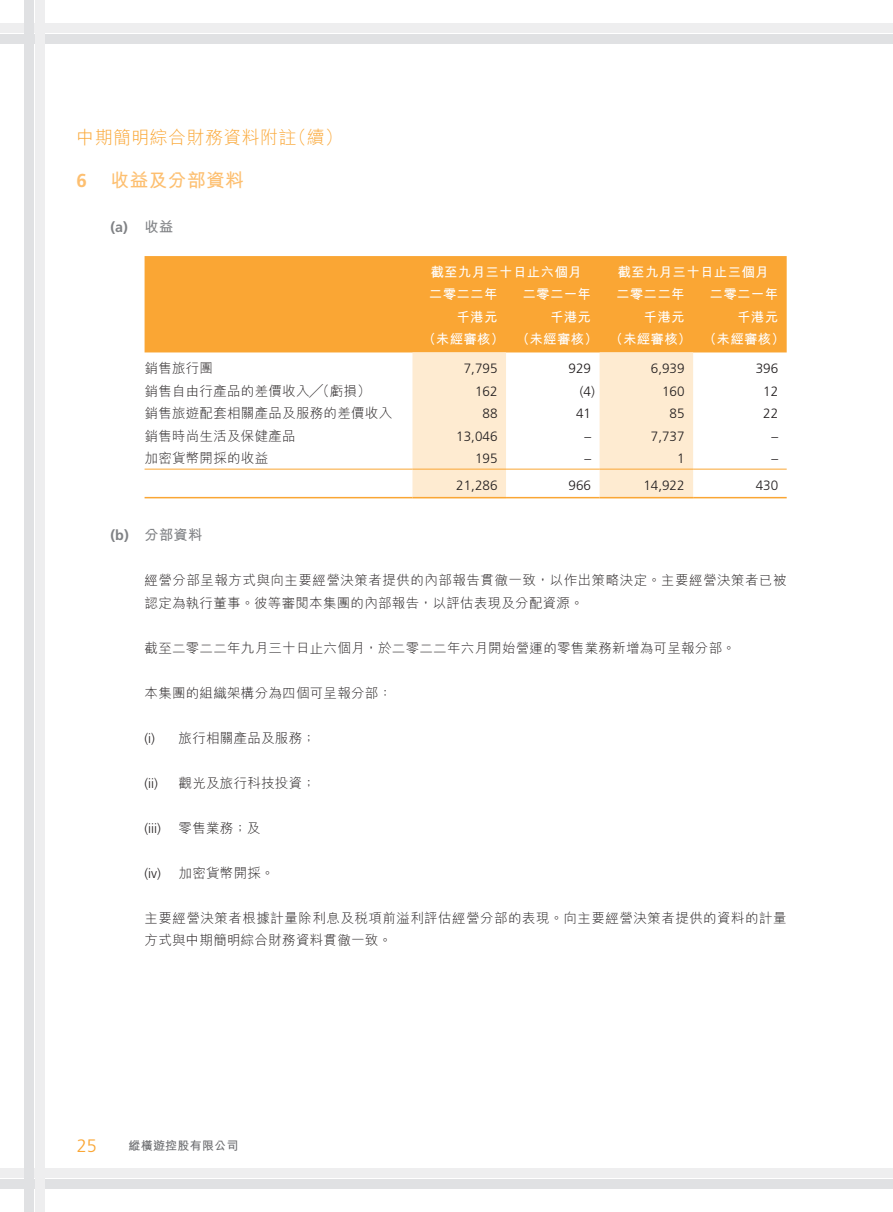
<style>
.page{position:relative;width:893px;height:1212px;background:#fff}
.page>*{position:absolute;margin:0;border:0;box-sizing:border-box;transform-origin:0 0}
._02_H2{font:700 18.75px "M Hei HK";letter-spacing:.02em;color:#fdbf70}
._02_H2-2{font:700 18.75px "Frutiger LT Std";color:#fdbf70}
.t1{font:300 18px "M Hei HK";letter-spacing:.02em;color:#faa634}
.t2{font:300 18px "Frutiger LT Std";color:#faa634}
._03_H3{font:700 14.25px "M Hei HK";letter-spacing:.02em;color:#808285}
._03_H3-2{font:700 14.25px "Frutiger LT Std";color:#808285}
._00_txt{font:300 13.5px/22.5px "M Hei HK";letter-spacing:.02em;color:#231f20}
._50_Table_txt{font:700 13.5px "M Hei HK";letter-spacing:.02em;color:#fff}
._50_Table_txt-2{font:300 13.5px "Frutiger LT Std";color:#231f20}
._50_Table_txt-3{font:300 13.5px "M Hei HK";letter-spacing:.02em;color:#231f20}
._00_txt-2{font:300 13.5px "Frutiger LT Std";color:#231f20}
.t3{font:700 12px "M Hei HK";letter-spacing:.02em;color:#6c6d70}
</style>
<div class="page">
<div style="left:0;top:23px;width:893px;height:10px;background:#eeeeef"></div>
<div style="left:0;top:34px;width:893px;height:10px;background:#e0e1e3"></div>
<div style="left:0;top:1168px;width:893px;height:10px;background:#eeeeef"></div>
<div style="left:0;top:1179px;width:893px;height:10px;background:#e0e1e3"></div>
<div style="left:35px;top:0;width:9px;height:1212px;background:#eeeeef"></div>
<div style="left:24px;top:0;width:10px;height:1212px;background:#e0e1e3"></div>
<div style="left:145px;top:256px;width:642px;height:96px;background:#faa634"></div>
<svg style="left:412px;top:352px;width:281px;height:145px"></svg>
<hr style="left:145px;top:469px;width:267px;height:1px;background:#faa634">
<hr style="left:412px;top:469px;width:94px;height:1px;background:#faa634">
<hr style="left:506px;top:469px;width:94px;height:1px;background:#faa634">
<hr style="left:600px;top:469px;width:93px;height:1px;background:#faa634">
<hr style="left:693px;top:469px;width:94px;height:1px;background:#faa634">
<hr style="left:145px;top:497px;width:267px;height:1px;background:#faa634">
<hr style="left:412px;top:497px;width:94px;height:1px;background:#faa634">
<hr style="left:506px;top:497px;width:94px;height:1px;background:#faa634">
<hr style="left:600px;top:497px;width:93px;height:1px;background:#faa634">
<hr style="left:693px;top:497px;width:94px;height:1px;background:#faa634">
<h2 class="t1" style="left:289px;top:128px;width:55px">（續(</h2>
<h2 class="t1" style="left:77px;top:128px;width:221px">中期簡明綜合財務資料附註</h2>
<p class="_02_H2" style="left:111px;top:166px;width:135px">收益及分部資料</p>
<p class="_02_H2-2" style="left:77px;top:169px;width:12px">6</p>
<p class="_03_H3-2" style="left:111px;top:218px;width:19px">)a(</p>
<p class="_03_H3-2" style="left:111px;top:527px;width:20px">b( )</p>
<p class="_03_H3" style="left:145px;top:216px;width:30px">收益</p>
<p class="_50_Table_txt" style="left:430px;top:262px;width:153px">截至九月三十日止六個月</p>
<p class="_50_Table_txt" style="left:617px;top:262px;width:153px">截至九月三十日止三個月</p>
<p class="_50_Table_txt" style="left:429px;top:285px;width:70px">二零二二年</p>
<p class="_50_Table_txt" style="left:522px;top:285px;width:70px">二零二一年</p>
<p class="_50_Table_txt" style="left:616px;top:285px;width:70px">二零二二年</p>
<p class="_50_Table_txt" style="left:710px;top:285px;width:70px">二零二一年</p>
<p class="_50_Table_txt" style="left:456px;top:307px;width:43px">千港元</p>
<p class="_50_Table_txt" style="left:550px;top:307px;width:43px">千港元</p>
<p class="_50_Table_txt" style="left:644px;top:307px;width:43px">千港元</p>
<p class="_50_Table_txt" style="left:737px;top:307px;width:43px">千港元</p>
<p class="_50_Table_txt" style="left:422px;top:330px;width:83px">（未經審核）</p>
<p class="_50_Table_txt" style="left:516px;top:330px;width:83px">（未經審核）</p>
<p class="_50_Table_txt" style="left:609px;top:330px;width:83px">（未經審核）</p>
<p class="_50_Table_txt" style="left:703px;top:330px;width:83px">（未經審核(</p>
<p class="_50_Table_txt-3" style="left:145px;top:361px;width:70px">銷售旅行團</p>
<p class="_50_Table_txt-2" style="left:464px;top:361px;width:35px">7,795</p>
<p class="_50_Table_txt-2" style="left:568px;top:361px;width:24px">929</p>
<p class="_50_Table_txt-2" style="left:651px;top:361px;width:35px">6,939</p>
<p class="_50_Table_txt-2" style="left:756px;top:361px;width:24px">396</p>
<p class="_50_Table_txt-3" style="left:145px;top:384px;width:227px">銷售自由行產品的差價收入╱（虧損(</p>
<p class="_50_Table_txt-2" style="left:475px;top:383px;width:24px">162</p>
<p class="_50_Table_txt-2" style="left:580px;top:383px;width:17px">(4)</p>
<p class="_50_Table_txt-2" style="left:662px;top:383px;width:24px">160</p>
<p class="_50_Table_txt-2" style="left:763px;top:383px;width:17px">12</p>
<p class="_50_Table_txt-3" style="left:145px;top:406px;width:249px">銷售旅遊配套相關產品及服務的差價收入</p>
<p class="_50_Table_txt-2" style="left:482px;top:406px;width:17px">88</p>
<p class="_50_Table_txt-2" style="left:576px;top:406px;width:17px">41</p>
<p class="_50_Table_txt-2" style="left:670px;top:406px;width:17px">85</p>
<p class="_50_Table_txt-2" style="left:763px;top:406px;width:17px">22</p>
<p class="_50_Table_txt-3" style="left:145px;top:429px;width:153px">銷售時尚生活及保健產品</p>
<p class="_50_Table_txt-2" style="left:456px;top:428px;width:43px">13,046</p>
<p class="_50_Table_txt-2" style="left:584px;top:428px;width:8px">–</p>
<p class="_50_Table_txt-2" style="left:651px;top:428px;width:35px">7,737</p>
<p class="_50_Table_txt-2" style="left:771px;top:428px;width:8px">–</p>
<p class="_50_Table_txt-3" style="left:145px;top:451px;width:125px">加密貨幣開採的收益</p>
<p class="_50_Table_txt-2" style="left:475px;top:451px;width:24px">195</p>
<p class="_50_Table_txt-2" style="left:584px;top:451px;width:8px">–</p>
<p class="_50_Table_txt-2" style="left:677px;top:451px;width:9px">1</p>
<p class="_50_Table_txt-2" style="left:771px;top:451px;width:8px">–</p>
<p class="_50_Table_txt-2" style="left:456px;top:478px;width:43px">21,286</p>
<p class="_50_Table_txt-2" style="left:568px;top:478px;width:24px">966</p>
<p class="_50_Table_txt-2" style="left:643px;top:478px;width:43px">14,922</p>
<p class="_50_Table_txt-2" style="left:756px;top:478px;width:24px">430</p>
<p class="_03_H3" style="left:145px;top:524px;width:59px">分部資料</p>
<p class="_00_txt" style="left:145px;top:568px;width:643px">經營分部呈報方式與向主要經營決策者提供的內部報告貫徹一致，以作出策略決定。主要經營決策者已被認定為執行董事。彼等審閱本集團的內部報告，以評估表現及分配資源。</p>
<p class="_00_txt" style="left:145px;top:636px;width:593px">截至二零二二年九月三十日止六個月，於二零二二年六月開始營運的零售業務新增為可呈報分部。</p>
<p class="_00_txt" style="left:145px;top:681px;width:249px">本集團的組織架構分為四個可呈報分部：</p>
<p class="_00_txt" style="left:179px;top:726px;width:139px">旅行相關產品及服務;</p>
<p class="_00_txt-2" style="left:145px;top:730px;width:12px">)i(</p>
<p class="_00_txt-2" style="left:145px;top:775px;width:15px">)i i(</p>
<p class="_00_txt-2" style="left:145px;top:820px;width:18px">(iii)</p>
<p class="_00_txt" style="left:179px;top:771px;width:139px">觀光及旅行科技投資;</p>
<p class="_00_txt" style="left:179px;top:816px;width:83px">零售業務；及</p>
<p class="_00_txt" style="left:179px;top:861px;width:97px">加密貨幣開採。</p>
<p class="_00_txt-2" style="left:145px;top:865px;width:18px">i v( )</p>
<p class="_00_txt" style="left:145px;top:906px;width:644px">主要經營決策者根據計量除利息及稅項前溢利評估經營分部的表現。向主要經營決策者提供的資料的計量方式與中期簡明綜合財務資料貫徹一致。</p>
<h2 class="t2" style="left:77px;top:1135px;width:22px">25</h2>
<p class="t3" style="left:129px;top:1137px;width:111px">縱橫遊控股有限公司</p>
</div>
